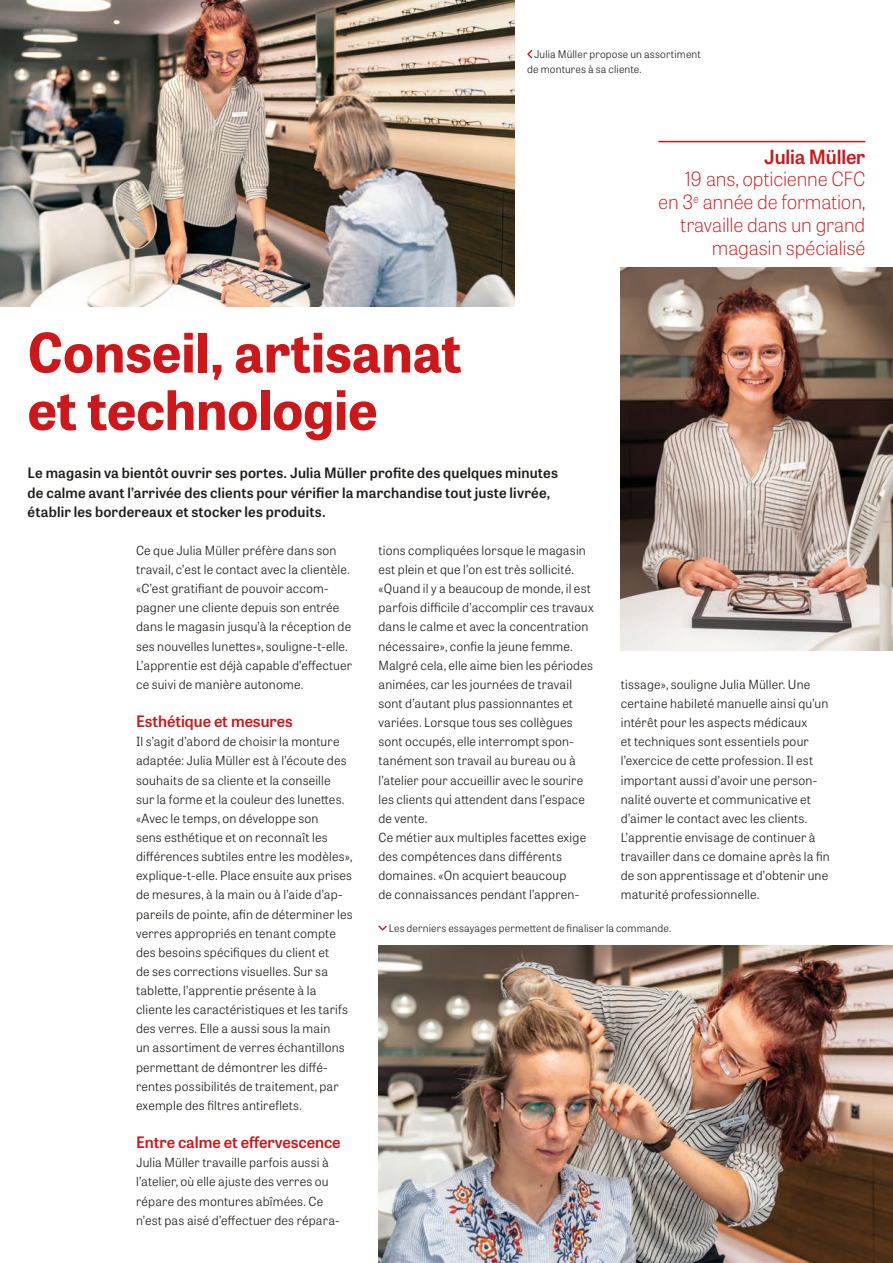
<style>
.page{position:relative;width:893px;height:1263px;background:#fff}
.page>*{position:absolute;margin:0;border:0;box-sizing:border-box;transform-origin:0 0}
.t1{font:700 54px/57.4px "Tablet Gothic";color:#cd171a}
.t2{font:100 19.5px/22.8px "Tablet Gothic";letter-spacing:-.01em;color:#cd171a;text-align:right}
.t3{font:600 19.5px "Tablet Gothic";letter-spacing:-.01em;color:#cd171a}
.t4{font:600 15.75px "Tablet Gothic";color:#cd171a}
.t5{font:600 14.25px/19.2px "Tablet Gothic";letter-spacing:.015em;color:#1d1d1b}
.t6{font:300 12.6px/19.2px "Tablet Gothic";letter-spacing:.015em;color:#1d1d1b}
.t7{font:300 10.5px/14.4px "Tablet Gothic";letter-spacing:.015em;color:#1d1d1b}
</style>
<div class="page">
<img style="left:0;top:0;width:514px;height:306px">
<img style="left:621px;top:268px;width:272px;height:383px">
<img style="left:378px;top:945px;width:515px;height:318px">
<hr style="left:658px;top:141px;width:207px;height:1px;background:#cd171a">
<svg style="left:527px;top:50px;width:5px;height:8px"></svg>
<svg style="left:378px;top:926px;width:9px;height:4px"></svg>
<p class="t7" style="left:527px;top:47px;width:175px;text-indent:7px">Julia Müller propose un assortiment de montures à sa cliente.</p>
<h1 class="t1" style="left:28px;top:322px;width:435px">Conseil, artisanat et technologie</h1>
<p class="t5" style="left:28px;top:463px;width:532px">Le magasin va bientôt ouvrir ses portes. Julia Müller profite des quelques minutes de calme avant l’arrivée des clients pour vérifier la marchandise tout juste livrée, établir les bordereaux et stocker les produits.</p>
<h2 class="t3" style="left:764px;top:143px;width:103px">Julia Müller</h2>
<h2 class="t2" style="left:658px;top:167px;width:209px">19 ans, opticienne CFC<br>en 3<sup>e</sup> année de formation, travaille dans un grand magasin spécialisé</h2>
<p class="t6" style="left:136px;top:540px;width:217px">Ce que Julia Müller préfère dans son travail, c’est le contact avec la clientèle. «C’est gratifiant de pouvoir accom&shy;pagner une cliente depuis son entrée dans le magasin jusqu’à la réception de ses nouvelles lunettes», souligne-t-elle.<br>L’apprentie est déjà capable d’effectuer ce suivi de manière autonome.</p>
<p class="t4" style="left:136px;top:710px;width:158px">Esthétique et mesures</p>
<p class="t6" style="left:136px;top:732px;width:218px">Il s’agit d’abord de choisir la monture adaptée: Julia Müller est à l’écoute des souhaits de sa cliente et la conseille<br>sur la forme et la couleur des lunettes. «Avec le temps, on développe son<br>sens esthétique et on reconnaît les différences subtiles entre les modèles», explique-t-elle. Place ensuite aux prises de mesures, à la main ou à l’aide d’ap&shy;pareils de pointe, afin de déterminer les verres appropriés en tenant compte des besoins spécifiques du client et<br>de ses corrections visuelles. Sur sa tablette, l’apprentie présente à la cliente les caractéristiques et les tarifs des verres. Elle a aussi sous la main<br>un assortiment de verres échantillons permettant de démontrer les diffé&shy;rentes possibilités de traitement, par exemple des filtres antireflets.</p>
<p class="t4" style="left:136px;top:1131px;width:206px">Entre calme et effervescence</p>
<p class="t6" style="left:136px;top:1153px;width:205px">Julia Müller travaille parfois aussi à l’atelier, où elle ajuste des verres ou répare des montures abîmées. Ce n’est pas aisé d’effectuer des répara-</p>
<p class="t6" style="left:378px;top:540px;width:217px">tions compliquées lorsque le magasin est plein et que l’on est très sollicité. «Quand il y a beaucoup de monde, il est parfois difficile d’accomplir ces travaux dans le calme et avec la concentration nécessaire», confie la jeune femme.<br>Malgré cela, elle aime bien les périodes animées, car les journées de travail sont d’autant plus passionnantes et variées. Lorsque tous ses collègues sont occupés, elle interrompt spon&shy;tanément son travail au bureau ou à l’atelier pour accueillir avec le sourire les clients qui attendent dans l’espace de vente.<br>Ce métier aux multiples facettes exige des compétences dans différents domaines. «On acquiert beaucoup<br>de connaissances pendant l’appren-</p>
<p class="t6" style="left:621px;top:674px;width:211px">tissage», souligne Julia Müller. Une certaine habileté manuelle ainsi qu’un intérêt pour les aspects médicaux<br>et techniques sont essentiels pour l’exercice de cette profession. Il est important aussi d’avoir une person&shy;nalité ouverte et communicative et d’aimer le contact avec les clients.<br>L’apprentie envisage de continuer à travailler dans ce domaine après la fin de son apprentissage et d’obtenir une maturité professionnelle.</p>
<p class="t7" style="left:389px;top:921px;width:284px">Les derniers essayages permettent de finaliser la commande.</p>
</div>
